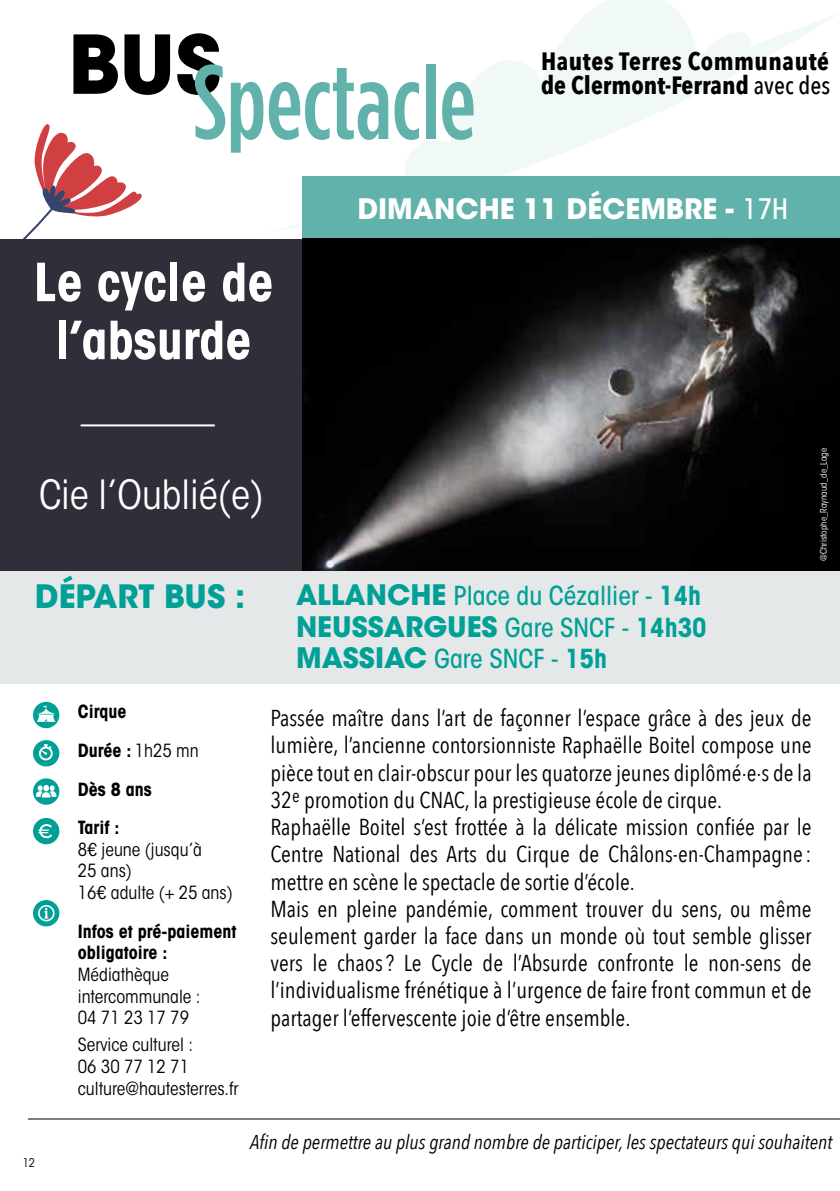
<style>
.page{position:relative;width:840px;height:1191px;background:#fff}
.page>*{position:absolute;margin:0;border:0;box-sizing:border-box;transform-origin:0 0}
.t1{font:500 105.4px "Gotham Condensed";color:#60b2aa}
.t2{font:700 condensed 52px/58px "ITC Avant Garde Std";color:#fff;text-align:center}
.t3{font:condensed 40px "ITC Avant Garde Std";color:#fff}
.t4{font:700 32px "ITC Avant Garde Std";color:#00a096}
.t5{font:700 28px "ITC Avant Garde Std";color:#00a096}
.t6{font:700 28px "ITC Avant Garde Std";color:#fff}
.t7{font:500 condensed 26px "ITC Avant Garde Std";color:#00a096}
.t8{font:700 25px/24px "Avenir Next Condensed";letter-spacing:.015em;color:#000}
.t9{font:23px/27.2px "Avenir Next Condensed";color:#000}
.t10{font:italic 20px "Avenir Next Condensed";color:#000}
.t11{font:condensed 18px/21.6px "ITC Avant Garde Std";color:#000}
.t12{font:700 condensed 18px/38.6px "ITC Avant Garde Std";color:#000}
.t13{font:condensed 12px "ITC Avant Garde Std";color:#000}
.t14{font:condensed 9px "ITC Avant Garde Std";color:#fff}
.s1{font-weight:500}
.s2{font-weight:500;font-stretch:condensed}
.s3{font-weight:700;font-stretch:normal;font-size:28px}
.s4{font-weight:700}
.s5{font-weight:500;font-stretch:condensed;font-size:26px}
.s6{font-stretch:condensed;font-size:26px}
.s7{font-weight:400}
</style>
<div class="page">
<svg style="left:22px;top:124px;width:120px;height:115px"></svg>
<svg style="left:275px;top:0;width:564px;height:231px"></svg>
<div style="left:0;top:570px;width:839px;height:113px;background:#e4e8e9"></div>
<div style="left:302px;top:177px;width:537px;height:64px;background:#60b2aa"></div>
<div style="left:0;top:239px;width:316px;height:331px;background:#2f2e39"></div>
<img style="left:302px;top:239px;width:537px;height:331px">
<hr style="left:81px;top:424px;width:134px;height:2px;background:#fff">
<div style="left:33px;top:702px;width:26px;height:26px;background:#00a096;border-radius:50%"></div>
<div style="left:33px;top:740px;width:26px;height:26px;background:#00a096;border-radius:50%"></div>
<svg style="left:39px;top:744px;width:14px;height:17px"></svg>
<div style="left:33px;top:818px;width:26px;height:26px;background:#00a096;border-radius:50%"></div>
<svg style="left:38px;top:824px;width:14px;height:14px"></svg>
<div style="left:33px;top:900px;width:26px;height:26px;background:#00a096;border-radius:50%"></div>
<svg style="left:38px;top:905px;width:17px;height:16px"></svg>
<div style="left:33px;top:778px;width:26px;height:26px;background:#00a096;border-radius:50%"></div>
<svg style="left:36px;top:784px;width:20px;height:13px"></svg>
<svg style="left:37px;top:705px;width:18px;height:17px"></svg>
<hr style="left:28px;top:1118px;width:811px;height:1px;background:#000">
<h1 class="t1" style="left:68px;top:44px;width:409px"><sup>BUS</sup>Spectacle</h1>
<p class="t8" style="left:540px;top:49px;width:290px">Hautes Terres Communauté de Clermont-Ferrand <span class="s1">avec des</span></p>
<h2 class="t2" style="left:33px;top:253px;width:241px">Le cycle de l’absurde</h2>
<p class="t6" style="left:357px;top:191px;width:432px">DIMANCHE 11 DÉCEMBRE - <span class="s2">17H</span></p>
<h3 class="t3" style="left:39px;top:470px;width:226px">Cie l’Oublié(e)</h3>
<h3 class="t4" style="left:35px;top:576px;width:212px">DÉPART BUS :</h3>
<p class="t7" style="left:296px;top:580px;width:406px"><span class="s3">ALLANCHE</span> Place du Cézallier - <span class="s4">14h</span></p>
<p class="t5" style="left:296px;top:608px;width:412px">NEUSSARGUES <span class="s5">Gare SNCF -</span> <span class="s6">14h30</span></p>
<p class="t7" style="left:296px;top:642px;width:312px"><span class="s3">MASSIAC</span> Gare SNCF - <span class="s4">15h</span></p>
<p class="t14" style="left:817px;top:561px;width:115px;rotate:-90deg">@Christophe_Raynaud_de_Lage</p>
<p class="t12" style="left:78px;top:692px;width:122px">Cirque<br>Durée : <span class="s7">1h25 mn<br></span>Dès 8 ans<br>Tarif :</p>
<p class="t11" style="left:78px;top:838px;width:156px">8€ jeune (jusqu’à<br>25 ans)<br>16€ adulte (+ 25 ans)</p>
<p class="t12" style="left:78px;top:920px;width:160px;line-height:21.6px">Infos et pré-paiement obligatoire :</p>
<p class="t11" style="left:78px;top:963px;width:124px">Médiathèque intercommunale :<br>04 71 23 17 79</p>
<p class="t11" style="left:78px;top:1034px;width:162px">Service culturel :<br>06 30 77 12 71 culture@hautesterres.fr</p>
<p class="t9" style="left:270px;top:703px;width:542px">Passée maître dans l’art de façonner l’espace grâce à des jeux de lumière, l’ancienne contorsionniste Raphaëlle Boitel compose une pièce tout en clair-obscur pour les quatorze jeunes diplômé·e·s de la 32<sup>e</sup> promotion du CNAC, la prestigieuse école de cirque.<br>Raphaëlle Boitel s’est frottée à la délicate mission confiée par le Centre National des Arts du Cirque de Châlons-en-Champagne : mettre en scène le spectacle de sortie d’école.<br>Mais en pleine pandémie, comment trouver du sens, ou même seulement garder la face dans un monde où tout semble glisser vers le chaos? Le Cycle de l’Absurde confronte le non-sens de l’individualisme frénétique à l’urgence de faire front commun et de partager l’effervescente joie d’être ensemble.</p>
<p class="t13" style="left:23px;top:1155px;width:14px">12</p>
<p class="t10" style="left:250px;top:1129px;width:583px">Afin de permettre au plus grand nombre de participer, les spectateurs qui souhaitent</p>
</div>
